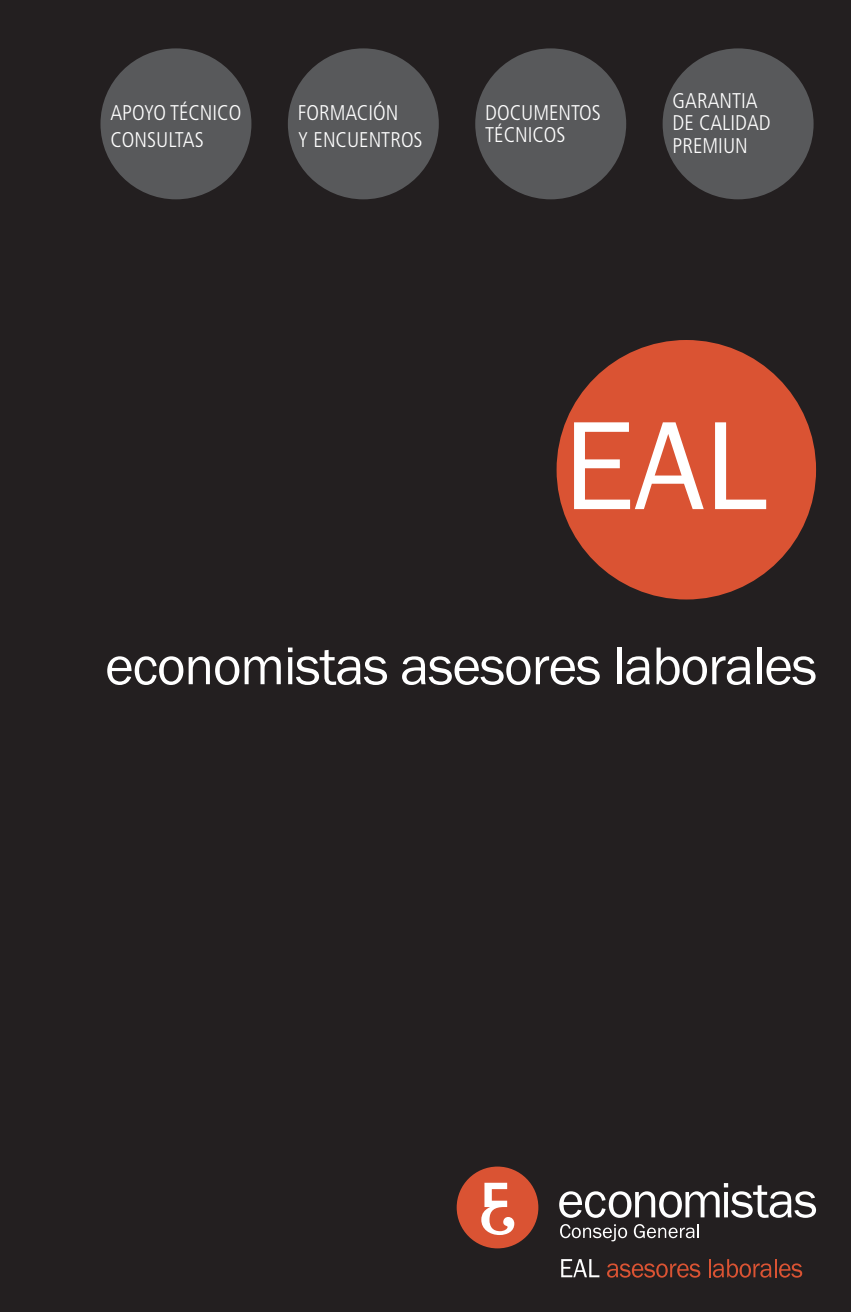
<style>
.page{position:relative;width:851px;height:1312px;background:#fff}
.page>*{position:absolute;margin:0;border:0;box-sizing:border-box;transform-origin:0 0}
.t1{font:130px "Franklin Gothic";color:#fff}
.t2{font:55px "Franklin Gothic";letter-spacing:-.02em;color:#fff}
.t3{font:300 condensed 21.25px/22.5px "Frutiger";color:#fff}
</style>
<div class="page">
<div style="left:1px;top:0;width:849px;height:1311px;background:#231f20"></div>
<div style="left:556px;top:340px;width:259px;height:259px;background:#da5333;border-radius:50%"></div>
<div style="left:100px;top:48px;width:151px;height:151px;background:#58595b;border-radius:50%"></div>
<div style="left:288px;top:48px;width:151px;height:151px;background:#58595b;border-radius:50%"></div>
<div style="left:475px;top:48px;width:151px;height:151px;background:#58595b;border-radius:50%"></div>
<svg style="left:561px;top:1258px;width:38px;height:18px"></svg>
<svg style="left:607px;top:1262px;width:93px;height:15px"></svg>
<svg style="left:708px;top:1258px;width:94px;height:19px;background:#592e25"></svg>
<div style="left:456px;top:1166px;width:82px;height:81px;background:#da5333;border-radius:50%"></div>
<svg style="left:481px;top:1182px;width:33px;height:52px"></svg>
<svg style="left:559px;top:1182px;width:256px;height:35px"></svg>
<svg style="left:560px;top:1223px;width:67px;height:17px"></svg>
<svg style="left:633px;top:1223px;width:66px;height:14px"></svg>
<div style="left:662px;top:48px;width:151px;height:151px;background:#58595b;border-radius:50%"></div>
<p class="t3" style="left:110px;top:101px;width:132px;line-height:27.2px">APOYO TÉCNICO<br>CONSULTAS</p>
<p class="t3" style="left:298px;top:101px;width:126px;line-height:27.2px">FORMACIÓN<br>Y ENCUENTROS</p>
<p class="t3" style="left:485px;top:103px;width:117px">DOCUMENTOS<br>TÉCNICOS</p>
<p class="t3" style="left:672px;top:91px;width:99px">GARANTIA<br>DE CALIDAD<br>PREMIUN</p>
<h1 class="t1" style="left:563px;top:420px;width:206px">EAL</h1>
<h2 class="t2" style="left:105px;top:646px;width:713px">economistas asesores laborales</h2>
</div>
